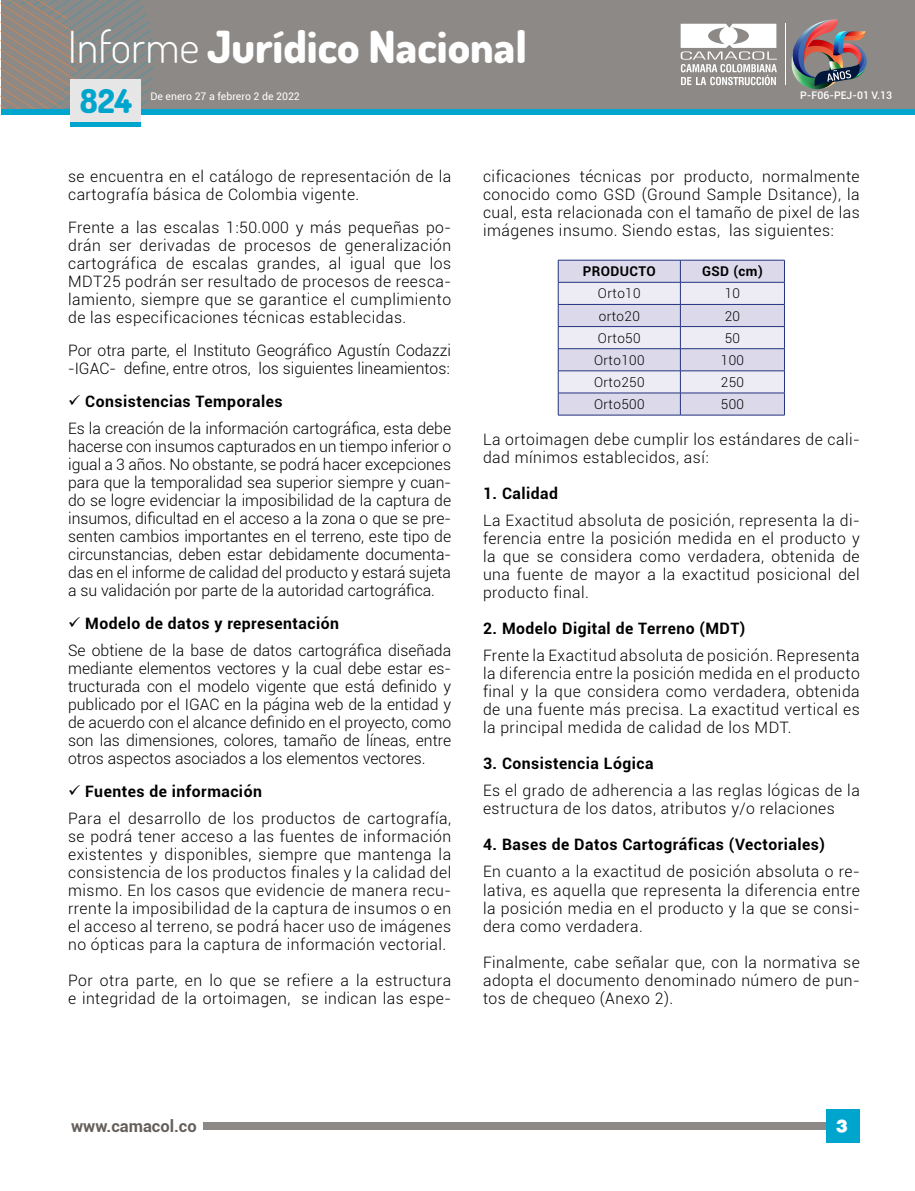
<style>
.page{position:relative;width:915px;height:1191px;background:#fff}
.page>*{position:absolute;margin:0;border:0;box-sizing:border-box;transform-origin:0 0}
.t1{font:800 44.25px "Dosis";color:#fff}
.t2{font:800 33px "Dosis";color:#00a5ce}
.t3{font:900 19.5px "Roboto";color:#fff}
.t4{font:900 19.5px "Helvetica";color:#fff}
.t5{font:700 16.5px "Roboto";color:#66605c}
.t6{font:300 15.75px/18px "Roboto";letter-spacing:.03em;color:#000;text-align:justify}
.t7{font:300 15.75px/27px "Roboto";color:#000}
.t8{font:700 15.75px "Roboto";letter-spacing:.03em;color:#000}
.t9{font:300 13.5px "Roboto";letter-spacing:.03em;color:#000}
.t10{font:700 13.5px "Roboto";color:#000}
.t11{font:10.5px "Roboto";color:#fff}
.t12{font:500 10.5px "Roboto";color:#fff}
.s1{font-weight:300}
.s2{font-weight:700}
</style>
<div class="page">
<div style="left:203px;top:1122px;width:655px;height:7px;background:#8c8986"></div>
<div style="left:825px;top:1109px;width:33px;height:34px;background:#00a5ce"></div>
<div style="left:1px;top:0;width:913px;height:108px;background:#8c8986"></div>
<div style="left:1px;top:109px;width:913px;height:5px;background:#00a5ce"></div>
<svg style="left:1px;top:0;width:158px;height:109px"></svg>
<div style="left:70px;top:122px;width:70px;height:5px;background:#00a5ce"></div>
<div style="left:70px;top:79px;width:70px;height:43px;background:#e7e6e6"></div>
<img style="left:791px;top:19px;width:75px;height:70px">
<svg style="left:680px;top:24px;width:96px;height:61px"></svg>
<hr style="left:785px;top:24px;width:1px;height:61px;background:#fff">
<svg style="left:557px;top:260px;width:228px;height:155px;background:#dad8e9"></svg>
<hr style="left:558px;top:415px;width:122px;height:1px;background:#23337f">
<hr style="left:680px;top:415px;width:104px;height:1px;background:#23337f">
<h1 class="t1" style="left:68px;top:18px;width:460px"><span class="s1">Informe</span> Jurídico Nacional</h1>
<h2 class="t2" style="left:80px;top:80px;width:53px">824</h2>
<p class="t11" style="left:150px;top:89px;width:151px">De enero 27 a febrero 2 de 2022</p>
<p class="t12" style="left:800px;top:87px;width:93px">P-F06-PEJ-01 V.13</p>
<p class="t6" style="left:68px;top:167px;width:384px">se encuentra en el catálogo de representación de la cartografía básica de Colombia vigente.</p>
<p class="t6" style="left:68px;top:218px;width:384px">Frente a las escalas 1:50.000 y más pequeñas po&shy;drán ser derivadas de procesos de generalización cartográfica de escalas grandes, al igual que los MDT25 podrán ser resultado de procesos de reesca&shy;lamiento, siempre que se garantice el cumplimiento de las especificaciones técnicas establecidas.</p>
<p class="t7" style="left:68px;top:341px;width:384px;line-height:18px">Por otra parte, el Instituto Geográfico Agustín Codazzi -IGAC- define, entre otros, los siguientes lineamientos:</p>
<p class="t7" style="left:68px;top:387px;width:384px">✓ <span class="s2">Consistencias Temporales<br></span>Es la creación de la información cartográfica, esta debe</p>
<p class="t6" style="left:68px;top:437px;width:384px">hacerse con insumos capturados en un tiempo inferior o igual a 3 años. No obstante, se podrá hacer excepciones para que la temporalidad sea superior siempre y cuan&shy;do se logre evidenciar la imposibilidad de la captura de insumos, dificultad en el acceso a la zona o que se pre&shy;senten cambios importantes en el terreno, este tipo de circunstancias, deben estar debidamente documenta&shy;das en el informe de calidad del producto y estará sujeta a su validación por parte de la autoridad cartográfica.</p>
<p class="t7" style="left:68px;top:609px;width:384px">✓ <span class="s2">Modelo de datos y representación<br></span>Se obtiene de la base de datos cartográfica diseñada</p>
<p class="t6" style="left:68px;top:659px;width:384px">mediante elementos vectores y la cual debe estar es&shy;tructurada con el modelo vigente que está definido y publicado por el IGAC en la página web de la entidad y de acuerdo con el alcance definido en el proyecto, como son las dimensiones, colores, tamaño de líneas, entre otros aspectos asociados a los elementos vectores.</p>
<p class="t6" style="left:68px;top:777px;width:384px;line-height:27px">✓ <span class="s2">Fuentes de información<br></span>Para el desarrollo de los productos de cartografía,</p>
<p class="t6" style="left:68px;top:827px;width:384px">se podrá tener acceso a las fuentes de información existentes y disponibles, siempre que mantenga la consistencia de los productos finales y la calidad del mismo. En los casos que evidencie de manera recu&shy;rrente la imposibilidad de la captura de insumos o en el acceso al terreno, se podrá hacer uso de imágenes no ópticas para la captura de información vectorial.</p>
<p class="t6" style="left:68px;top:971px;width:384px">Por otra parte, en lo que se refiere a la estructura e integridad de la ortoimagen, se indican las espe-</p>
<p class="t6" style="left:483px;top:167px;width:378px">cificaciones técnicas por producto, normalmente conocido como GSD (Ground Sample Dsitance), la cual, esta relacionada con el tamaño de pixel de las imágenes insumo. Siendo estas, las siguientes:</p>
<p class="t10" style="left:582px;top:262px;width:19px">PRODUCTO</p>
<p class="t10" style="left:702px;top:262px;width:62px">GSD (cm)</p>
<p class="t9" style="left:597px;top:284px;width:44px">Orto10</p>
<p class="t9" style="left:724px;top:284px;width:17px">10</p>
<p class="t9" style="left:598px;top:306px;width:43px">orto20</p>
<p class="t9" style="left:724px;top:306px;width:17px">20</p>
<p class="t9" style="left:597px;top:328px;width:44px">Orto50</p>
<p class="t9" style="left:724px;top:328px;width:17px">50</p>
<p class="t9" style="left:593px;top:351px;width:52px">Orto100</p>
<p class="t9" style="left:720px;top:351px;width:25px">100</p>
<p class="t9" style="left:593px;top:373px;width:52px">Orto250</p>
<p class="t9" style="left:720px;top:373px;width:25px">250</p>
<p class="t9" style="left:593px;top:395px;width:52px">Orto500</p>
<p class="t9" style="left:720px;top:395px;width:25px">500</p>
<p class="t6" style="left:483px;top:430px;width:378px">La ortoimagen debe cumplir los estándares de cali&shy;dad mínimos establecidos, así:</p>
<p class="t8" style="left:483px;top:482px;width:76px">1. Calidad</p>
<p class="t6" style="left:483px;top:511px;width:378px">La Exactitud absoluta de posición, representa la di&shy;ferencia entre la posición medida en el producto y la que se considera como verdadera, obtenida de una fuente de mayor a la exactitud posicional del producto final.</p>
<p class="t8" style="left:483px;top:617px;width:235px">2. Modelo Digital de Terreno (MDT</p>
<p class="t8" style="left:739px;top:617px;width:7px">)</p>
<p class="t6" style="left:483px;top:646px;width:378px">Frente la Exactitud absoluta de posición. Representa la diferencia entre la posición medida en el producto final y la que considera como verdadera, obtenida de una fuente más precisa. La exactitud vertical es la principal medida de calidad de los MDT.</p>
<p class="t8" style="left:483px;top:752px;width:172px">3. Consistencia Lógica</p>
<p class="t6" style="left:483px;top:781px;width:378px">Es el grado de adherencia a las reglas lógicas de la estructura de los datos, atributos y/o relaciones</p>
<p class="t8" style="left:483px;top:833px;width:343px">4. Bases de Datos Cartográficas (Vectoriales)</p>
<p class="t6" style="left:483px;top:862px;width:378px">En cuanto a la exactitud de posición absoluta o re&shy;lativa, es aquella que representa la diferencia entre la posición media en el producto y la que se consi&shy;dera como verdadera.</p>
<p class="t6" style="left:483px;top:952px;width:378px">Finalmente, cabe señalar que, con la normativa se adopta el documento denominado número de pun&shy;tos de chequeo (Anexo 2).</p>
<p class="t5" style="left:71px;top:1114px;width:127px">www.camacol.co</p>
<p class="t3" style="left:836px;top:1114px;width:13px">1</p>
<p class="t4" style="left:836px;top:1118px;width:13px">3</p>
</div>
